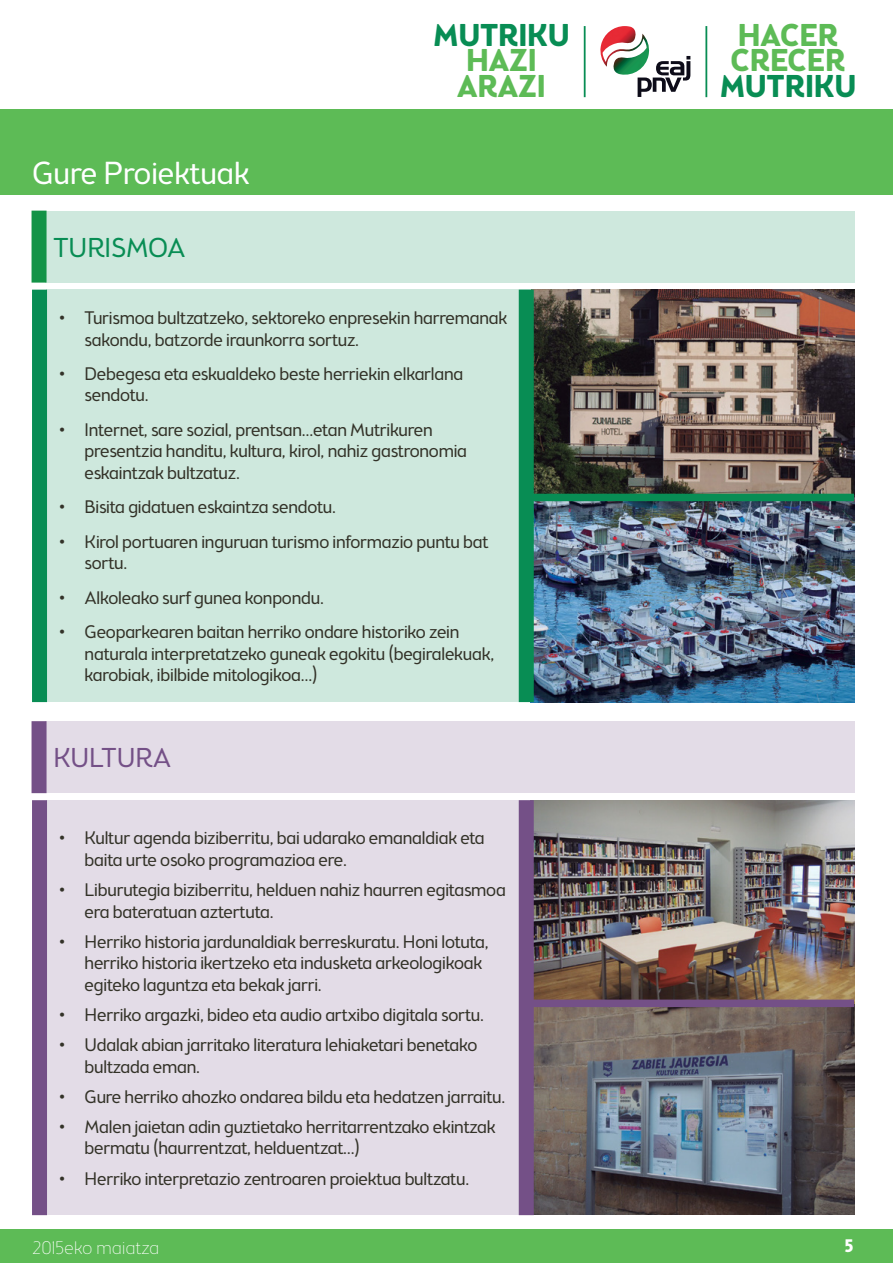
<style>
.page{position:relative;width:893px;height:1263px;background:#fff}
.page>*{position:absolute;margin:0;border:0;box-sizing:border-box;transform-origin:0 0}
.t1{font:300 31.5px "Brooklyn Samuels Five";color:#fff}
.t2{font:700 31.2px/25.5px "Brooklyn Samuels Five";color:#5dbb56}
.t3{font:700 31.2px "Brooklyn Samuels Five";color:#088d54}
.t4{font:300 27px "Brooklyn Samuels Five";color:#088d54}
.t5{font:300 27px "Brooklyn Samuels Five";color:#745087}
.t6{font:300 18px/21.6px "Brooklyn Samuels Five";letter-spacing:-.01em;color:#333228}
.t7{font:100 18px "Brooklyn Samuels Five";letter-spacing:.02em;color:#fff}
.t8{font:700 18px "Brooklyn Samuels Five";color:#fff}
</style>
<div class="page">
<div style="left:0;top:109px;width:893px;height:1153px;background:#5dbb56"></div>
<hr style="left:584px;top:26px;width:2px;height:71px;background:#088d54">
<hr style="left:705px;top:26px;width:2px;height:71px;background:#088d54">
<svg style="left:638px;top:56px;width:52px;height:41px"></svg>
<img style="left:600px;top:26px;width:50px;height:51px">
<div style="left:0;top:195px;width:893px;height:1034px;background:#fff"></div>
<img style="left:534px;top:290px;width:321px;height:206px">
<img style="left:534px;top:800px;width:321px;height:204px">
<img style="left:534px;top:1004px;width:321px;height:211px">
<img style="left:534px;top:501px;width:320px;height:201px">
<div style="left:45px;top:211px;width:810px;height:72px;background:#cee8dd"></div>
<div style="left:45px;top:721px;width:810px;height:72px;background:#e3dce7"></div>
<div style="left:46px;top:290px;width:486px;height:412px;background:#cee8dd"></div>
<div style="left:46px;top:800px;width:486px;height:415px;background:#e3dce7"></div>
<div style="left:32px;top:211px;width:15px;height:72px;background:#139347"></div>
<div style="left:32px;top:721px;width:15px;height:72px;background:#745087"></div>
<div style="left:32px;top:290px;width:15px;height:412px;background:#088d54"></div>
<div style="left:32px;top:800px;width:15px;height:415px;background:#745087"></div>
<div style="left:519px;top:290px;width:15px;height:412px;background:#088d54"></div>
<div style="left:519px;top:800px;width:15px;height:415px;background:#745087"></div>
<div style="left:531px;top:494px;width:323px;height:7px;background:#088d54"></div>
<div style="left:531px;top:999px;width:323px;height:8px;background:#745087"></div>
<h1 class="t1" style="left:32px;top:155px;width:219px">Gure Proiektuak</h1>
<h3 class="t4" style="left:54px;top:232px;width:134px">TURISMOA</h3>
<h2 class="t3" style="left:434px;top:17px;width:138px">MUTRIKU</h2>
<h2 class="t2" style="left:457px;top:51px;width:90px">HAZI<br>ARAZI</h2>
<p class="t6" style="left:85px;top:308px;width:424px;text-indent:-26px">• Turismoa bultzatzeko, sektoreko enpresekin harremanak sakondu, batzorde iraunkorra sortuz.</p>
<p class="t6" style="left:85px;top:364px;width:380px;text-indent:-26px">• Debegesa eta eskualdeko beste herriekin elkarlana sendotu.</p>
<p class="t6" style="left:85px;top:420px;width:384px;text-indent:-26px">• Internet, sare sozial, prentsan…etan Mutrikuren presentzia handitu, kultura, kirol, nahiz gastronomia eskaintzak bultzatuz.</p>
<p class="t6" style="left:59px;top:498px;width:278px">• Bisita gidatuen eskaintza sendotu.</p>
<p class="t6" style="left:85px;top:532px;width:405px;text-indent:-26px">• Kirol portuaren inguruan turismo informazio puntu bat sortu.</p>
<p class="t6" style="left:59px;top:588px;width:266px">• Alkoleako surf gunea konpondu.</p>
<p class="t6" style="left:85px;top:622px;width:411px;text-indent:-26px">• Geoparkearen baitan herriko ondare historiko zein naturala interpretatzeko guneak egokitu (begiralekuak, karobiak, ibilbide mitologikoa…)</p>
<h3 class="t5" style="left:54px;top:742px;width:119px">KULTURA</h3>
<p class="t6" style="left:85px;top:828px;width:402px;text-indent:-26px">• Kultur agenda biziberritu, bai udarako emanaldiak eta baita urte osoko programazioa ere.</p>
<p class="t6" style="left:85px;top:880px;width:423px;text-indent:-26px">• Liburutegia biziberritu, helduen nahiz haurren egitasmoa era bateratuan aztertuta.</p>
<p class="t6" style="left:85px;top:932px;width:406px;text-indent:-26px">• Herriko historia jardunaldiak berreskuratu. Honi lotuta, herriko historia ikertzeko eta indusketa arkeologikoak egiteko laguntza eta bekak jarri.</p>
<p class="t6" style="left:59px;top:1005px;width:426px">• Herriko argazki, bideo eta audio artxibo digitala sortu.</p>
<p class="t6" style="left:85px;top:1035px;width:394px;text-indent:-26px">• Udalak abian jarritako literatura lehiaketari benetako bultzada eman.</p>
<p class="t6" style="left:59px;top:1087px;width:448px">• Gure herriko ahozko ondarea bildu eta hedatzen jarraitu.</p>
<p class="t6" style="left:85px;top:1117px;width:413px;text-indent:-26px">• Malen jaietan adin guztietako herritarrentzako ekintzak bermatu (haurrentzat, helduentzat…)</p>
<p class="t6" style="left:59px;top:1169px;width:412px">• Herriko interpretazio zentroaren proiektua bultzatu.</p>
<h2 class="t2" style="left:730px;top:25px;width:117px">HACER<br>CRECER</h2>
<h2 class="t3" style="left:720px;top:68px;width:138px">MUTRIKU</h2>
<p class="t7" style="left:33px;top:1238px;width:128px">2015eko maiatza</p>
<p class="t8" style="left:845px;top:1235px;width:10px">5</p>
</div>
